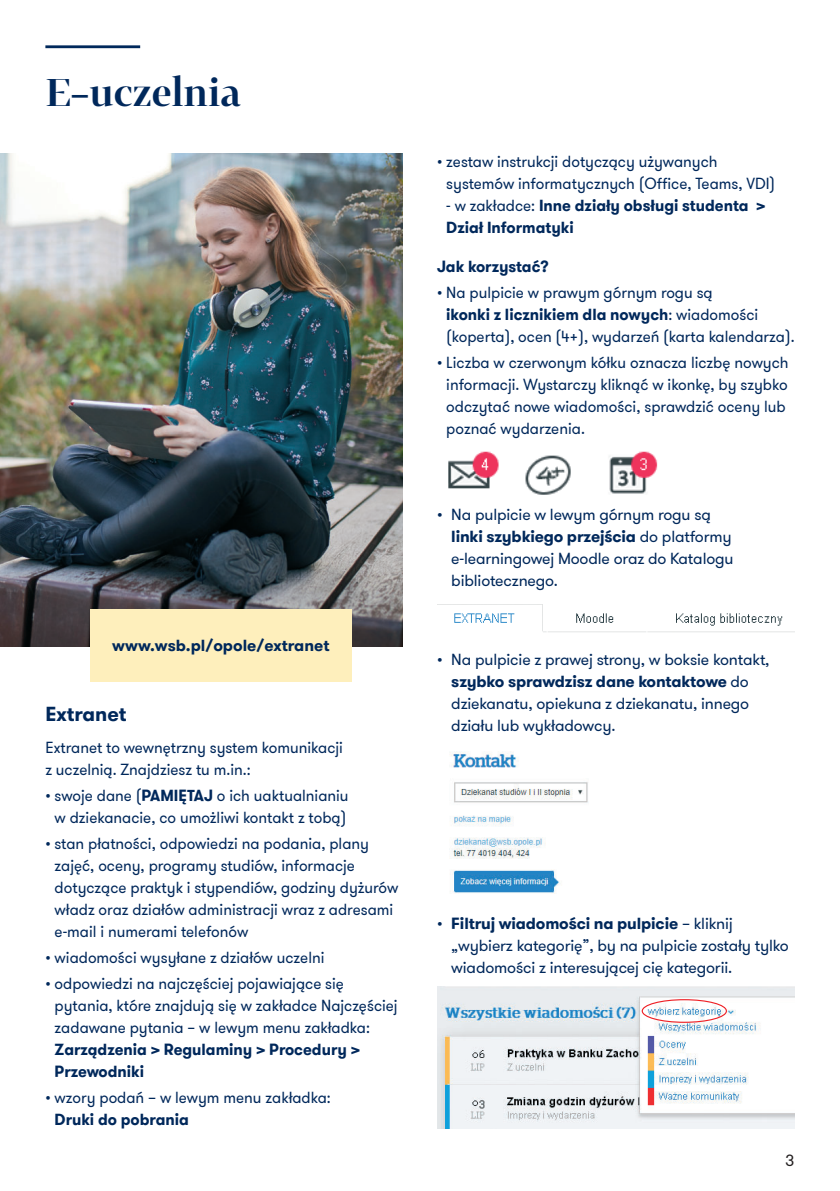
<style>
.page{position:relative;width:840px;height:1191px;background:#fff}
.page>*{position:absolute;margin:0;border:0;box-sizing:border-box;transform-origin:0 0}
.t1{font:600 38px "Tabac G1";color:#00285b}
.t2{font:700 20px "GT Walsheim Pro";color:#00285b}
.t3{font:16px/22px "GT Walsheim Pro";color:#00285b;scale:.96 1}
.t4{font:16px/22px "GT Walsheim Pro";color:#00285b}
.t5{font:700 16px/22px "GT Walsheim Pro";color:#00285b;scale:.96 1}
.t6{font:700 16px "GT Walsheim Pro";color:#00285b}
.t7{font:16px "GT Walsheim Pro";color:#231f20}
.s1{font-weight:700}
.s2{font-weight:400}
</style>
<div class="page">
<img style="left:0;top:153px;width:403px;height:493px">
<img style="left:454px;top:605px;width:340px;height:27px">
<img style="left:437px;top:986px;width:357px;height:142px">
<div style="left:641px;top:999px;width:85px;height:23px;border:1px solid #ee1d23;border-radius:50%"></div>
<hr style="left:45px;top:45px;width:95px;height:3px;background:#00285b">
<div style="left:90px;top:609px;width:261px;height:72px;background:#feefbc"></div>
<img style="left:450px;top:751px;width:138px;height:142px">
<img style="left:448px;top:451px;width:210px;height:44px">
<h1 class="t1" style="left:45px;top:74px;width:197px">E–uczelnia</h1>
<p class="t6" style="left:112px;top:635px;width:218px">www.wsb.pl/opole/extranet</p>
<p class="t2" style="left:45px;top:701px;width:83px">Extranet</p>
<p class="t3" style="left:45px;top:736px;width:311px">Extranet to wewnętrzny system komunikacji z uczelnią. Znajdziesz tu m.in.:</p>
<p class="t3" style="left:45px;top:784px;width:317px;text-align:center">• swoje dane (<span class="s1">PAMIĘTAJ</span> o ich uaktualnianiu w dziekanacie, co umożliwi kontakt z tobą)</p>
<p class="t3" style="left:55px;top:832px;width:359px;text-indent:-9px">• stan płatności, odpowiedzi na podania, plany zajęć, oceny, programy studiów, informacje dotyczące praktyk i stypendiów, godziny dyżurów władz oraz działów administracji wraz z adresami e-mail i numerami telefonów</p>
<p class="t3" style="left:45px;top:946px;width:292px">• wiadomości wysyłane z działów uczelni</p>
<p class="t3" style="left:55px;top:971px;width:358px;text-indent:-9px">• odpowiedzi na najczęściej pojawiające się pytania, które znajdują się w zakładce Najczęściej zadawane pytania – w lewym menu zakładka:</p>
<p class="t5" style="left:55px;top:1038px;width:319px">Zarządzenia &gt; Regulaminy &gt; Procedury &gt;<br>Przewodniki</p>
<p class="t3" style="left:45px;top:1085px;width:298px">• wzory podań – w lewym menu zakładka:</p>
<p class="t5" style="left:55px;top:1107px;width:141px">Druki do pobrania</p>
<p class="t3" style="left:446px;top:150px;width:344px;text-indent:-9px">• zestaw instrukcji dotyczący używanych systemów informatycznych (Office, Teams, VDI)</p>
<p class="t5" style="left:446px;top:194px;width:334px"><span class="s2">- w zakładce:</span> Inne działy obsługi studenta &gt;<br>Dział Informatyki</p>
<p class="t5" style="left:437px;top:255px;width:118px">Jak korzystać?</p>
<p class="t3" style="left:446px;top:281px;width:364px;text-indent:-9px">• Na pulpicie w prawym górnym rogu są<br><span class="s1">ikonki z licznikiem dla nowych</span>: wiadomości (koperta), ocen (4+), wydarzeń (karta kalendarza).</p>
<p class="t3" style="left:446px;top:351px;width:358px;text-indent:-9px">• Liczba w czerwonym kółku oznacza liczbę nowych informacji. Wystarczy kliknąć w ikonkę, by szybko odczytać nowe wiadomości, sprawdzić oceny lub poznać wydarzenia.</p>
<p class="t4" style="left:451px;top:503px;width:283px;text-indent:-14px">• Na pulpicie w lewym górnym rogu są <span class="s1">linki szybkiego przejścia</span> do platformy e-learningowej Moodle oraz do Katalogu bibliotecznego.</p>
<p class="t4" style="left:451px;top:648px;width:319px;text-indent:-14px">• Na pulpicie z prawej strony, w boksie kontakt, <span class="s1">szybko sprawdzisz dane kontaktowe</span> do dziekanatu, opiekuna z dziekanatu, innego działu lub wykładowcy.</p>
<p class="t4" style="left:451px;top:912px;width:339px;text-indent:-14px">• <span class="s1">Filtruj wiadomości na pulpicie</span> – kliknĳ „wybierz kategorię”, by na pulpicie zostały tylko wiadomości z interesującej cię kategorii.</p>
<p class="t7" style="left:785px;top:1150px;width:10px">3</p>
</div>
